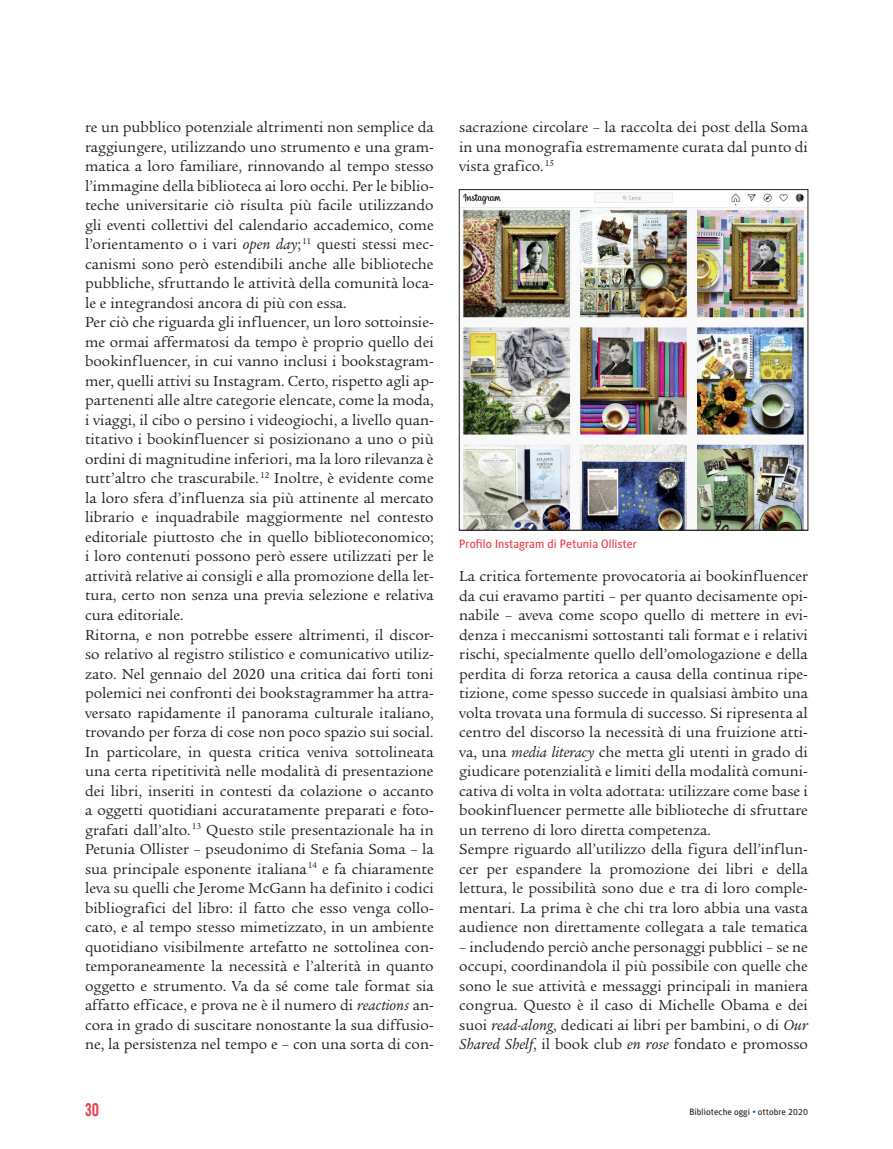
<style>
.page{position:relative;width:893px;height:1149px;background:#fff}
.page>*{position:absolute;margin:0;border:0;box-sizing:border-box;transform-origin:0 0}
.t1{font:18px "Alternate Gothic No 2 BT";color:#e93b48}
.t2{font:15.75px/19.5px "Legacy Ser ITC";color:#231f20}
.t3{font:12px "Alber";color:#e93b48}
.t4{font:9px "Alber";color:#231f20}
.s1{font-style:italic}
.s2{color:#0161ab}
</style>
<div class="page">
<img style="left:461px;top:192px;width:345px;height:336px">
<div style="left:459px;top:189px;width:349px;height:341px;border:1px solid #231f20"></div>
<p class="t2" style="left:85px;top:117px;width:350px">re un pubblico potenziale altrimenti non semplice da raggiungere, utilizzando uno strumento e una gram&shy;matica a loro familiare, rinnovando al tempo stesso l’immagine della biblioteca ai loro occhi. Per le biblio&shy;teche universitarie ciò risulta più facile utilizzando gli eventi collettivi del calendario accademico, come l’orientamento o i vari <span class="s1">open day</span>;<sup>11</sup> questi stessi mec&shy;canismi sono però estendibili anche alle biblioteche pubbliche, sfruttando le attività della comunità loca&shy;le e integrandosi ancora di più con essa.<br>Per ciò che riguarda gli influencer, un loro sottoinsie&shy;me ormai affermatosi da tempo è proprio quello dei bookinfluencer, in cui vanno inclusi i bookstagram&shy;mer, quelli attivi su Instagram. Certo, rispetto agli ap&shy;partenenti alle altre categorie elencate, come la moda, i viaggi, il cibo o persino i videogiochi, a livello quan&shy;titativo i bookinfluencer si posizionano a uno o più ordini di magnitudine inferiori, ma la loro rilevanza è tutt’altro che trascurabile.<sup>12</sup> Inoltre, è evidente come la loro sfera d’influenza sia più attinente al mercato librario e inquadrabile maggiormente nel contesto editoriale piuttosto che in quello biblioteconomico; i loro contenuti possono però essere utilizzati per le attività relative ai consigli e alla promozione della let&shy;tura, certo non senza una previa selezione e relativa cura editoriale.<br>Ritorna, e non potrebbe essere altrimenti, il discor&shy;so relativo al registro stilistico e comunicativo utiliz&shy;zato. Nel gennaio del 2020 una critica dai forti toni polemici nei confronti dei bookstagrammer ha attra&shy;versato rapidamente il panorama culturale italiano, trovando per forza di cose non poco spazio sui social.<br>In particolare, in questa critica veniva sottolineata una certa ripetitività nelle modalità di presentazione dei libri, inseriti in contesti da colazione o accanto a oggetti quotidiani accuratamente preparati e foto&shy;grafati dall’alto.<sup>13</sup> Questo stile presentazionale ha in Petunia Ollister – pseudonimo di Stefania Soma – la sua principale esponente italiana<sup>14</sup> e fa chiaramente leva su quelli che Jerome McGann ha definito i codici bibliografici del libro: il fatto che esso venga collo&shy;cato, e al tempo stesso mimetizzato, in un ambiente quotidiano visibilmente artefatto ne sottolinea con&shy;temporaneamente la necessità e l’alterità in quanto oggetto e strumento. Va da sé come tale format sia affatto efficace, e prova ne è il numero di <span class="s1">reactions</span> an&shy;cora in grado di suscitare nonostante la sua diffusio&shy;ne, la persistenza nel tempo e – con una sorta di con-</p>
<p class="t2" style="left:459px;top:117px;width:350px;text-align:justify">sacrazione circolare – la raccolta dei post della Soma in una monografia estremamente curata dal punto di vista grafico.<sup>15</sup></p>
<p class="t3" style="left:459px;top:536px;width:179px">Profilo Instagram di Petunia Ollister</p>
<p class="t2" style="left:459px;top:566px;width:350px">La critica fortemente provocatoria ai bookinfluencer da cui eravamo partiti – per quanto decisamente opi&shy;nabile – aveva come scopo quello di mettere in evi&shy;denza i meccanismi sottostanti tali format e i relativi rischi, specialmente quello dell’omologazione e della perdita di forza retorica a causa della continua ripe&shy;tizione, come spesso succede in qualsiasi àmbito una volta trovata una formula di successo. Si ripresenta al centro del discorso la necessità di una fruizione atti&shy;va, una <span class="s1">media literacy</span> che metta gli utenti in grado di giudicare potenzialità e limiti della modalità comuni&shy;cativa di volta in volta adottata: utilizzare come base i bookinfluencer permette alle biblioteche di sfruttare un terreno di loro diretta competenza.<br>Sempre riguardo all’utilizzo della figura dell’influn&shy;cer per espandere la promozione dei libri e della lettura, le possibilità sono due e tra di loro comple&shy;mentari. La prima è che chi tra loro abbia una vasta audience non direttamente collegata a tale tematica</p>
<p class="t2" style="left:459px;top:936px;width:350px;text-align:justify">– includendo perciò anche personaggi pubblici – se ne occupi, coordinandola il più possibile con quelle che sono le sue attività e messaggi principali in maniera congrua. Questo è il caso di Michelle Obama e dei suoi <span class="s1">read-along</span>, dedicati ai libri per bambini, o di <span class="s1">Our Shared Shelf</span>, il book club <span class="s1">en rose</span> fondato e promosso</p>
<p class="t1" style="left:85px;top:1099px;width:16px">30</p>
<p class="t4" style="left:690px;top:1106px;width:120px">Biblioteche oggi <span class="s2">•</span> ottobre 2020</p>
</div>
